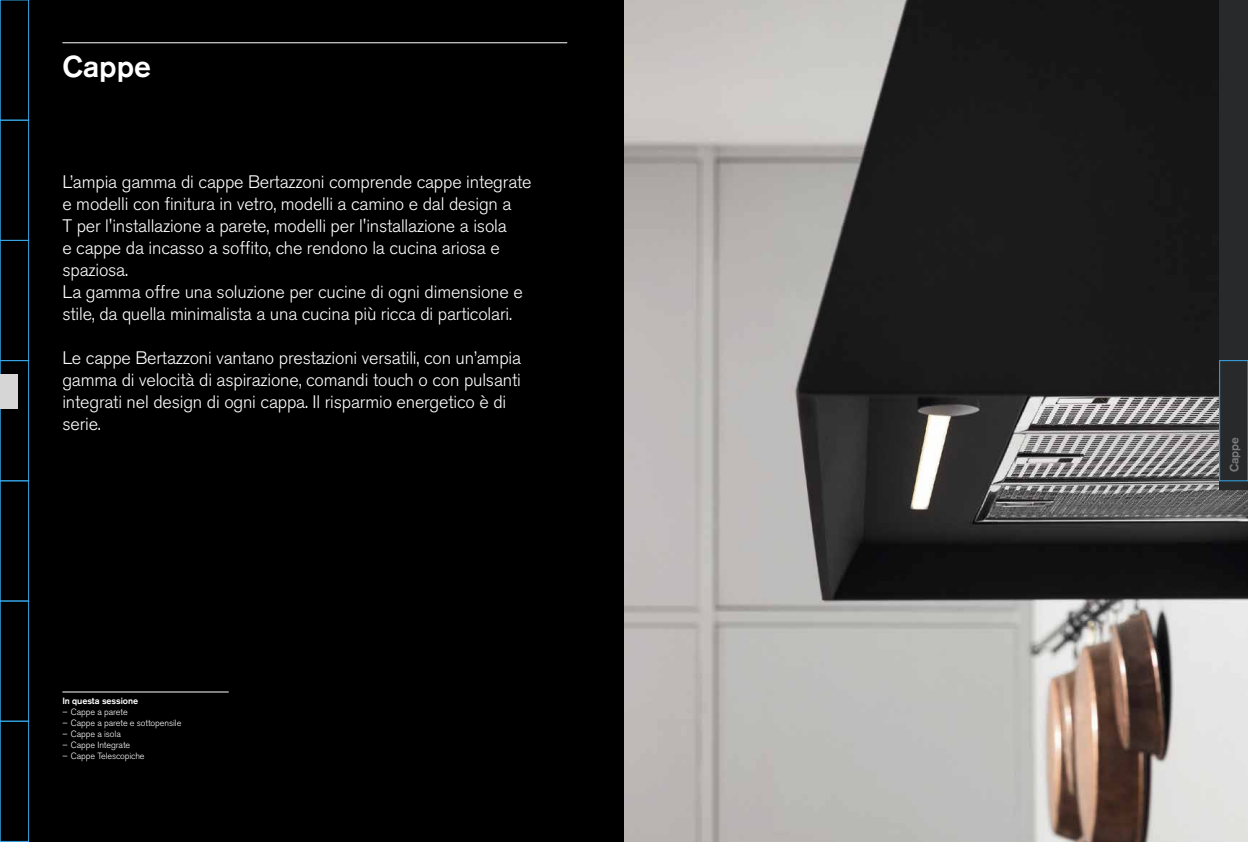
<style>
.page{position:relative;width:1248px;height:842px;background:#fff}
.page>*{position:absolute;margin:0;border:0;box-sizing:border-box;transform-origin:0 0}
.t1{font:500 30px "Akzidenz Grotesk BE";color:#fff}
.t2{font:300 18px/22px "Akzidenz Grotesk BE";letter-spacing:-.01em;color:#fff}
.t3{font:500 12px "Akzidenz Grotesk BE";letter-spacing:-.01em;color:#7c7c7c}
.t4{font:300 9px "Akzidenz Grotesk BE";letter-spacing:-.01em;color:#fff}
.t5{font:500 9px "Akzidenz Grotesk BE";letter-spacing:-.01em;color:#fff}
</style>
<div class="page">
<div style="left:0;top:0;width:1247px;height:842px;background:#000"></div>
<hr style="left:62px;top:43px;width:505px;height:1px;background:#fff">
<hr style="left:62px;top:692px;width:167px;height:1px;background:#fff">
<img style="left:624px;top:0;width:623px;height:842px">
<div style="left:0;top:0;width:29px;height:120px;border:1px solid #36a7e9"></div>
<div style="left:0;top:120px;width:29px;height:121px;border:1px solid #36a7e9"></div>
<div style="left:0;top:240px;width:29px;height:121px;border:1px solid #36a7e9"></div>
<div style="left:0;top:360px;width:29px;height:121px;border:1px solid #36a7e9"></div>
<div style="left:0;top:481px;width:29px;height:120px;border:1px solid #36a7e9"></div>
<div style="left:0;top:601px;width:29px;height:120px;border:1px solid #36a7e9"></div>
<div style="left:0;top:721px;width:29px;height:121px;border:1px solid #36a7e9"></div>
<div style="left:0;top:375px;width:17px;height:34px;background:#d6d6d6"></div>
<div style="left:1219px;top:0;width:28px;height:489px;background:#27292b"></div>
<div style="left:1219px;top:360px;width:28px;height:121px;border:1px solid #36a7e9"></div>
<h1 class="t1" style="left:62px;top:48px;width:90px">Cappe</h1>
<p class="t2" style="left:62px;top:171px;width:470px">L’ampia gamma di cappe Bertazzoni comprende cappe integrate e modelli con finitura in vetro, modelli a camino e dal design a<br>T per l'installazione a parete, modelli per l'installazione a isola<br>e cappe da incasso a soffito, che rendono la cucina ariosa e spaziosa.<br>La gamma offre una soluzione per cucine di ogni dimensione e stile, da quella minimalista a una cucina più ricca di particolari.</p>
<p class="t2" style="left:62px;top:347px;width:460px">Le cappe Bertazzoni vantano prestazioni versatili, con un’ampia gamma di velocità di aspirazione, comandi touch o con pulsanti integrati nel design di ogni cappa. Il risparmio energetico è di serie.</p>
<p class="t5" style="left:62px;top:695px;width:77px">In questa sessione</p>
<p class="t4" style="left:62px;top:706px;width:67px">– Cappe a parete</p>
<p class="t4" style="left:62px;top:717px;width:120px">– Cappe a parete e sottopensile</p>
<p class="t4" style="left:62px;top:728px;width:60px">– Cappe a isola</p>
<p class="t4" style="left:62px;top:739px;width:69px">– Cappe Integrate</p>
<p class="t4" style="left:62px;top:750px;width:84px">– Cappe Telescopiche</p>
<p class="t3" style="left:1226px;top:472px;width:37px;rotate:-90deg">Cappe</p>
</div>
